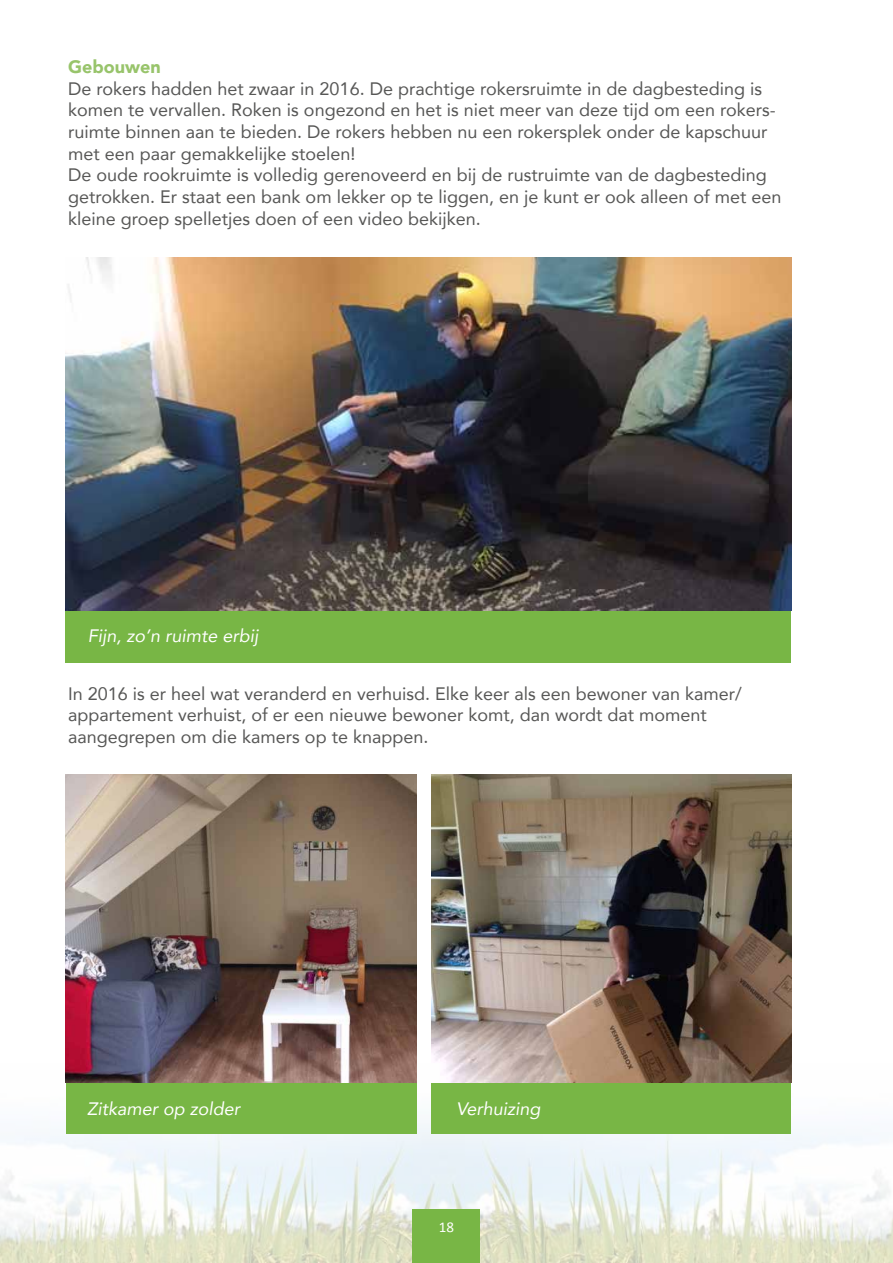
<style>
.page{position:relative;width:893px;height:1263px;background:#fff}
.page>*{position:absolute;margin:0;border:0;box-sizing:border-box;transform-origin:0 0}
.t1{font:18px/21.6px "Avenir";color:#575756}
.t2{font:italic 18px "Avenir";color:#fff}
.t3{font:900 18px "Avenir";color:#98c46b}
.t4{font:15px "Calibri";color:#fff}
</style>
<div class="page">
<img style="left:0;top:1064px;width:893px;height:199px">
<div style="left:413px;top:1210px;width:67px;height:53px;background:#78b645"></div>
<div style="left:66px;top:377px;width:725px;height:285px;background:#78b645"></div>
<div style="left:66px;top:848px;width:350px;height:286px;background:#78b645"></div>
<div style="left:432px;top:848px;width:359px;height:286px;background:#78b645"></div>
<img style="left:66px;top:258px;width:725px;height:353px">
<img style="left:66px;top:775px;width:350px;height:307px">
<img style="left:432px;top:775px;width:359px;height:307px">
<p class="t3" style="left:68px;top:52px;width:94px">Gebouwen</p>
<p class="t1" style="left:68px;top:77px;width:715px">De rokers hadden het zwaar in 2016. De prachtige rokersruimte in de dagbesteding is komen te vervallen. Roken is ongezond en het is niet meer van deze tijd om een rokers&shy;ruimte binnen aan te bieden. De rokers hebben nu een rokersplek onder de kapschuur met een paar gemakkelijke stoelen!<br>De oude rookruimte is volledig gerenoveerd en bij de rustruimte van de dagbesteding getrokken. Er staat een bank om lekker op te liggen, en je kunt er ook alleen of met een kleine groep spelletjes doen of een video bekijken.</p>
<p class="t2" style="left:88px;top:625px;width:172px">Fijn, zo’n ruimte erbij</p>
<p class="t1" style="left:68px;top:682px;width:675px">In 2016 is er heel wat veranderd en verhuisd. Elke keer als een bewoner van kamer/ appartement verhuist, of er een nieuwe bewoner komt, dan wordt dat moment aangegrepen om die kamers op te knappen.</p>
<p class="t2" style="left:87px;top:1098px;width:155px">Zitkamer op zolder</p>
<p class="t2" style="left:456px;top:1098px;width:86px">Verhuizing</p>
<p class="t4" style="left:439px;top:1217px;width:17px">18</p>
</div>
